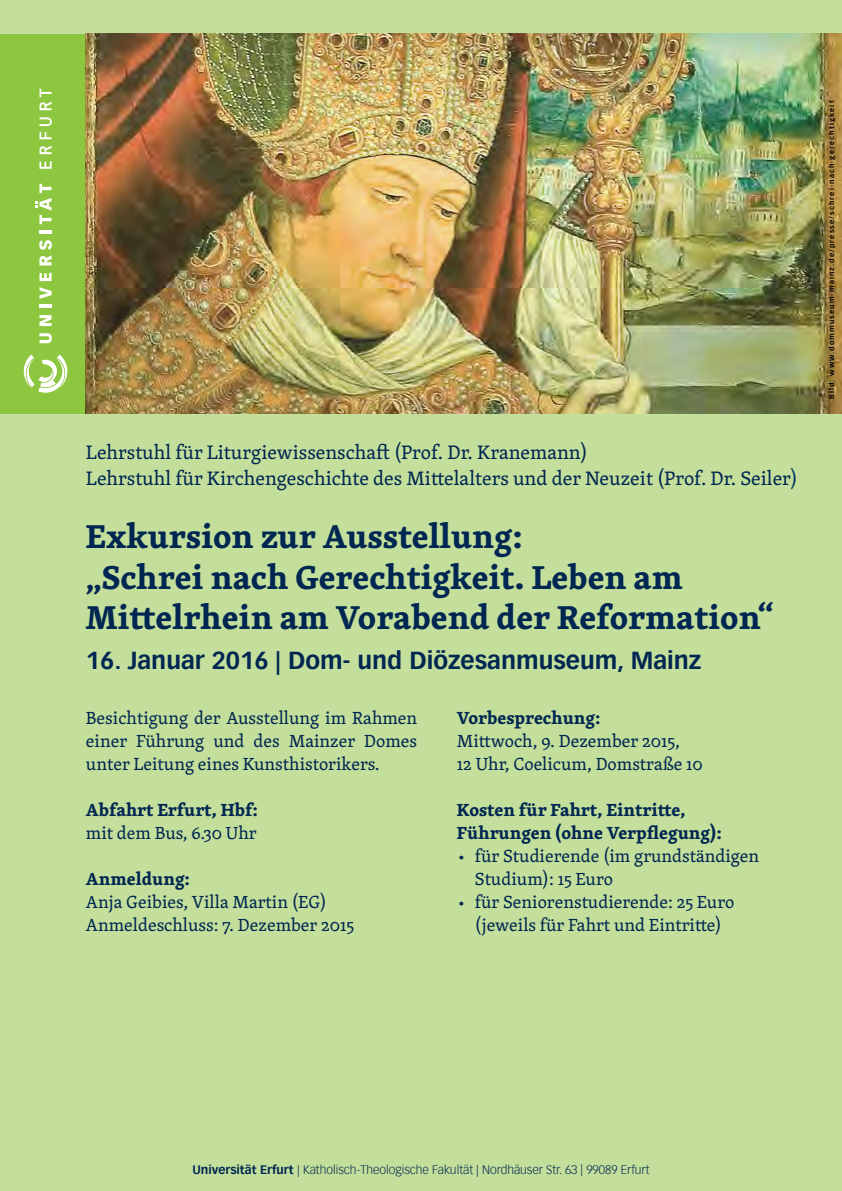
<style>
.page{position:relative;width:842px;height:1191px;background:#c4df9b}
.page>*{position:absolute;margin:0;border:0;box-sizing:border-box;transform-origin:0 0}
.t1{font:700 34px/40.8px "Skolar";color:#002652}
.t2{font:700 24px "Vectora LH";color:#002652}
.t3{font:20px/26px "Skolar";color:#002652}
.t4{font:18px/23px "Skolar";color:#002652}
.t5{font:700 18px/23px "Skolar";color:#002652}
.t6{font:300 12px "Vectora LH";color:#002652}
.t7{font:700 7px "Vectora LH";letter-spacing:.16em;color:#000}
.s1{color:#00365b}
.s2{font-weight:700}
</style>
<div class="page">
<div style="left:0;top:34px;width:86px;height:379px;background:#8dc63f"></div>
<svg style="left:24px;top:354px;width:43px;height:39px"></svg>
<svg style="left:39px;top:333px;width:13px;height:10px"></svg>
<svg style="left:39px;top:315px;width:13px;height:11px"></svg>
<svg style="left:39px;top:305px;width:13px;height:3px"></svg>
<svg style="left:39px;top:287px;width:13px;height:12px"></svg>
<svg style="left:39px;top:273px;width:13px;height:8px"></svg>
<svg style="left:39px;top:240px;width:13px;height:25px"></svg>
<hr style="left:39px;top:230px;width:13px;height:4px;background:#fff">
<svg style="left:36px;top:184px;width:16px;height:40px"></svg>
<svg style="left:39px;top:161px;width:13px;height:8px"></svg>
<svg style="left:39px;top:146px;width:13px;height:8px"></svg>
<svg style="left:39px;top:132px;width:13px;height:7px"></svg>
<svg style="left:39px;top:117px;width:13px;height:9px"></svg>
<svg style="left:39px;top:89px;width:13px;height:21px"></svg>
<img style="left:86px;top:34px;width:756px;height:379px">
<p class="t3" style="left:86px;top:439px;width:713px">Lehrstuhl für Liturgiewissenschaft (Prof. Dr. Kranemann)<br>Lehrstuhl für Kirchengeschichte des Mittelalters und der Neuzeit (Prof. Dr. Seiler<span class="s1">)</span></p>
<h1 class="t1" style="left:86px;top:514px;width:689px">Exkursion zur Ausstellung:<br>„Schrei nach Gerechtigkeit. Leben am<br>Mittelrhein am Vorabend der Reformation“</h1>
<h2 class="t2" style="left:86px;top:646px;width:617px">16. Januar 2016 | Dom- und Diözesanmuseum, Mainz</h2>
<p class="t4" style="left:86px;top:706px;width:333px;text-align:justify">Besichtigung der Ausstellung im Rahmen einer Führung und des Mainzer Domes unter Leitung eines Kunsthistorikers.</p>
<p class="t5" style="left:86px;top:797px;width:173px">Abfahrt Erfurt, Hbf:</p>
<p class="t4" style="left:86px;top:821px;width:172px">mit dem Bus, 6.30 Uhr</p>
<p class="t5" style="left:86px;top:866px;width:106px">Anmeldung:</p>
<p class="t4" style="left:86px;top:890px;width:270px">Anja Geibies, Villa Martin (EG)<br>Anmeldeschluss: 7. Dezember 2015</p>
<p class="t5" style="left:457px;top:705px;width:145px">Vorbesprechung:</p>
<p class="t4" style="left:457px;top:729px;width:247px">Mittwoch, 9. Dezember 2015,<br>12 Uhr, Coelicum, Domstraße 10</p>
<p class="t5" style="left:457px;top:797px;width:266px">Kosten für Fahrt, Eintritte,<br>Führungen (ohne Verpflegung):</p>
<p class="t4" style="left:475px;top:844px;width:286px;text-indent:-18px">• für Studierende (im grundständigen<br>Studium): 15 Euro</p>
<p class="t4" style="left:457px;top:890px;width:279px;text-align:center">• für Seniorenstudierende: 25 Euro (jeweils für Fahrt und Eintritte)</p>
<p class="t7" style="left:827px;top:399px;width:300px;rotate:-90deg">Bild: www.dommuseum-mainz.de/presse/schrei-nach-gerechtigkeit</p>
<p class="t6" style="left:192px;top:1162px;width:459px"><span class="s2">Universität Erfurt</span> | Katholisch-Theologische Fakultät | Nordhäuser Str. 63 | 99089 Erfurt</p>
</div>
